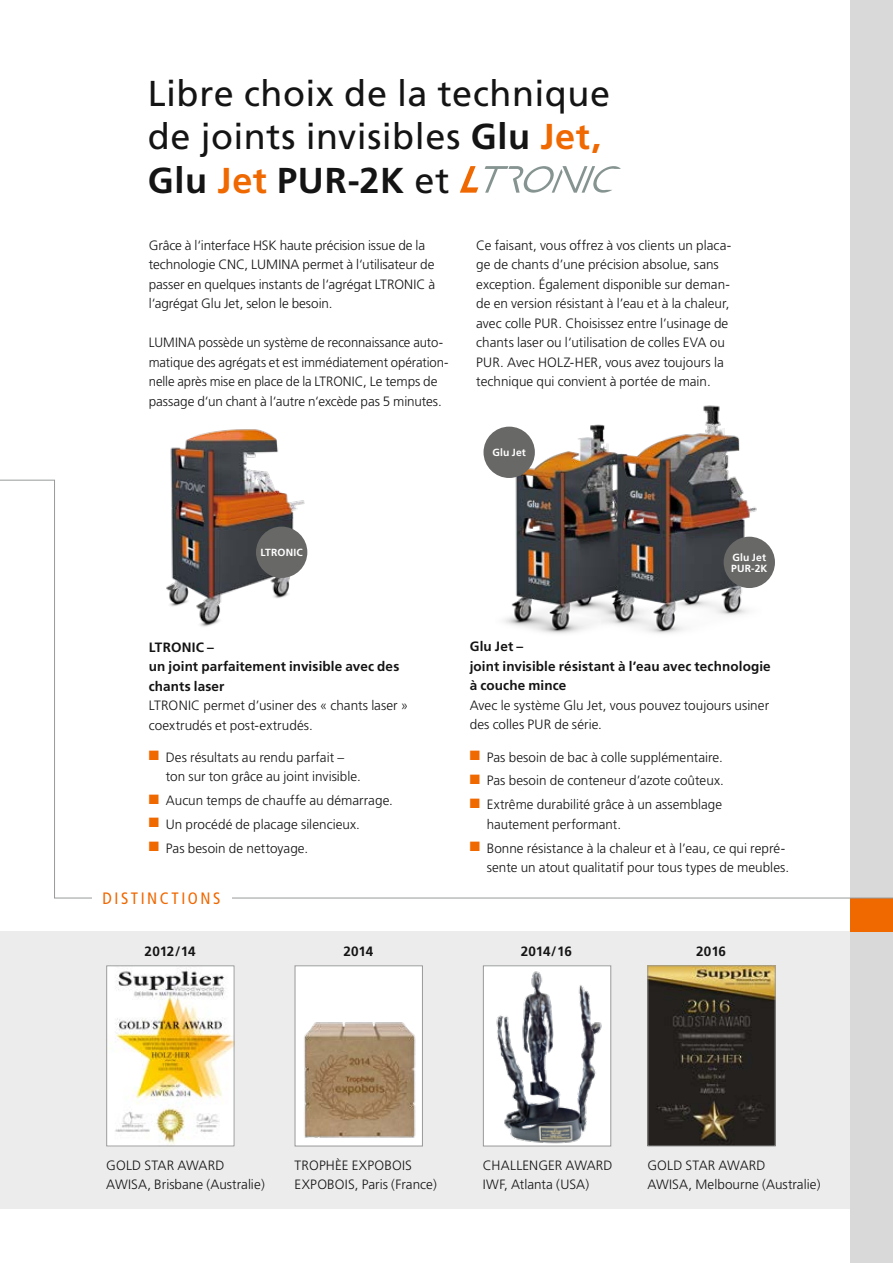
<style>
.page{position:relative;width:893px;height:1263px;background:#fff}
.page>*{position:absolute;margin:0;border:0;box-sizing:border-box;transform-origin:0 0}
.t1{font:36px/43.5px "Frutiger";letter-spacing:.015em;color:#141414}
.t2{font:condensed 16.5px "Frutiger";letter-spacing:.155em;color:#ef6800}
.t3{font:300 13.5px/19.5px "Frutiger";color:#141414}
.t4{font:700 13.5px/19.5px "Frutiger";letter-spacing:.01em;color:#141414}
.t5{font:700 10.35px/11.4px "Frutiger";letter-spacing:.02em;color:#fff}
.s1{font-weight:700}
.s2{font-weight:700;color:#ef6800}
.s3{color:#ef6800}
</style>
<div class="page">
<div style="left:0;top:931px;width:865px;height:278px;background:#ececec"></div>
<div style="left:850px;top:0;width:43px;height:1263px;background:#d9d9da"></div>
<div style="left:850px;top:898px;width:43px;height:33px;background:#ef6800"></div>
<svg style="left:0;top:479px;width:893px;height:420px"></svg>
<svg style="left:460px;top:166px;width:18px;height:27px"></svg>
<svg style="left:485px;top:166px;width:136px;height:27px"></svg>
<div style="left:483px;top:966px;width:128px;height:180px;background:#fff"></div>
<img style="left:496px;top:971px;width:106px;height:173px">
<div style="left:483px;top:965px;width:128px;height:181px;border:1px solid #989999"></div>
<div style="left:295px;top:966px;width:127px;height:180px;background:#fff"></div>
<img style="left:304px;top:1022px;width:112px;height:116px">
<div style="left:295px;top:965px;width:128px;height:181px;border:1px solid #989999"></div>
<img style="left:649px;top:967px;width:125px;height:177px">
<div style="left:647px;top:965px;width:129px;height:181px;border:1px solid #989999"></div>
<img style="left:108px;top:967px;width:124px;height:177px">
<div style="left:106px;top:965px;width:128px;height:181px;border:1px solid #989999"></div>
<div style="left:92px;top:891px;width:139px;height:12px;background:#fff"></div>
<img style="left:496px;top:424px;width:105px;height:216px">
<img style="left:164px;top:429px;width:140px;height:199px">
<img style="left:601px;top:405px;width:161px;height:238px">
<div style="left:256px;top:527px;width:51px;height:51px;background:#686867;border-radius:50%"></div>
<div style="left:724px;top:537px;width:51px;height:51px;background:#686867;border-radius:50%"></div>
<div style="left:483px;top:427px;width:52px;height:51px;background:#686867;border-radius:50%"></div>
<h1 class="t1" style="left:148px;top:72px;width:464px">Libre choix de la technique de joints invisibles <span class="s1">Glu</span> <span class="s2">Jet,<br></span><span class="s1">Glu</span> <span class="s2">Jet</span> <span class="s1">PUR-2K</span> et</h1>
<p class="t3" style="left:149px;top:235px;width:288px">Grâce à l‘interface HSK haute précision issue de la technologie CNC, LUMINA permet à l‘utilisateur de passer en quelques instants de l‘agrégat LTRONIC à l‘agrégat Glu Jet, selon le besoin.</p>
<p class="t3" style="left:149px;top:333px;width:301px">LUMINA possède un système de reconnaissance auto&shy;matique des agrégats et est immédiatement opération&shy;nelle après mise en place de la LTRONIC, Le temps de passage d‘un chant à l‘autre n‘excède pas 5 minutes.</p>
<p class="t3" style="left:476px;top:235px;width:256px">Ce faisant, vous offrez à vos clients un placa&shy;ge de chants d’une précision absolue, sans exception. Également disponible sur deman&shy;de en version résistant à l’eau et à la chaleur, avec colle PUR. Choisissez entre l’usinage de chants laser ou l‘utilisation de colles EVA ou PUR. Avec HOLZ-HER, vous avez toujours la technique qui convient à portée de main.</p>
<p class="t5" style="left:492px;top:447px;width:35px">Glu Jet</p>
<p class="t5" style="left:260px;top:547px;width:44px">LTRONIC</p>
<p class="t4" style="left:149px;top:637px;width:252px">LTRONIC –<br>un joint parfaitement invisible avec des chants laser</p>
<p class="t3" style="left:149px;top:696px;width:261px">LTRONIC permet d’usiner des « chants laser » coextrudés et post-extrudés.</p>
<p class="t3" style="left:166px;top:747px;width:197px;text-indent:-17px"><span class="s3">■</span> Des résultats au rendu parfait – ton sur ton grâce au joint invisible.</p>
<p class="t3" style="left:149px;top:791px;width:246px"><span class="s3">■</span> Aucun temps de chauffe au démarrage.</p>
<p class="t3" style="left:149px;top:814px;width:213px"><span class="s3">■</span> Un procédé de placage silencieux.</p>
<p class="t3" style="left:149px;top:838px;width:161px"><span class="s3">■</span> Pas besoin de nettoyage.</p>
<p class="t2" style="left:103px;top:888px;width:119px">DISTINCTIONS</p>
<p class="t5" style="left:731px;top:551px;width:38px">Glu Jet<br>PUR-2K</p>
<p class="t4" style="left:470px;top:637px;width:303px">Glu Jet –<br>joint invisible résistant à l’eau avec technologie à couche mince</p>
<p class="t3" style="left:470px;top:696px;width:301px">Avec le système Glu Jet, vous pouvez toujours usiner des colles PUR de série.</p>
<p class="t3" style="left:470px;top:747px;width:255px"><span class="s3">■</span> Pas besoin de bac à colle supplémentaire.</p>
<p class="t3" style="left:470px;top:771px;width:256px"><span class="s3">■</span> Pas besoin de conteneur d’azote coûteux.</p>
<p class="t3" style="left:487px;top:795px;width:237px;text-indent:-17px"><span class="s3">■</span> Extrême durabilité grâce à un assemblage hautement performant.</p>
<p class="t3" style="left:470px;top:838px;width:321px;text-align:right"><span class="s3">■</span> Bonne résistance à la chaleur et à l’eau, ce qui repré&shy;sente un atout qualitatif pour tous types de meubles.</p>
<p class="t4" style="left:145px;top:941px;width:52px">2012/14</p>
<p class="t4" style="left:521px;top:941px;width:53px">2014/16</p>
<p class="t4" style="left:696px;top:941px;width:31px">2016</p>
<p class="t4" style="left:343px;top:941px;width:31px">2014</p>
<p class="t3" style="left:295px;top:1156px;width:144px">TROPHÈE EXPOBOIS<br>EXPOBOIS, Paris (France)</p>
<p class="t3" style="left:106px;top:1156px;width:160px">GOLD STAR AWARD<br>AWISA, Brisbane (Australie)</p>
<p class="t3" style="left:647px;top:1156px;width:175px">GOLD STAR AWARD<br>AWISA, Melbourne (Australie)</p>
<p class="t3" style="left:483px;top:1156px;width:131px">CHALLENGER AWARD<br>IWF, Atlanta (USA)</p>
</div>
